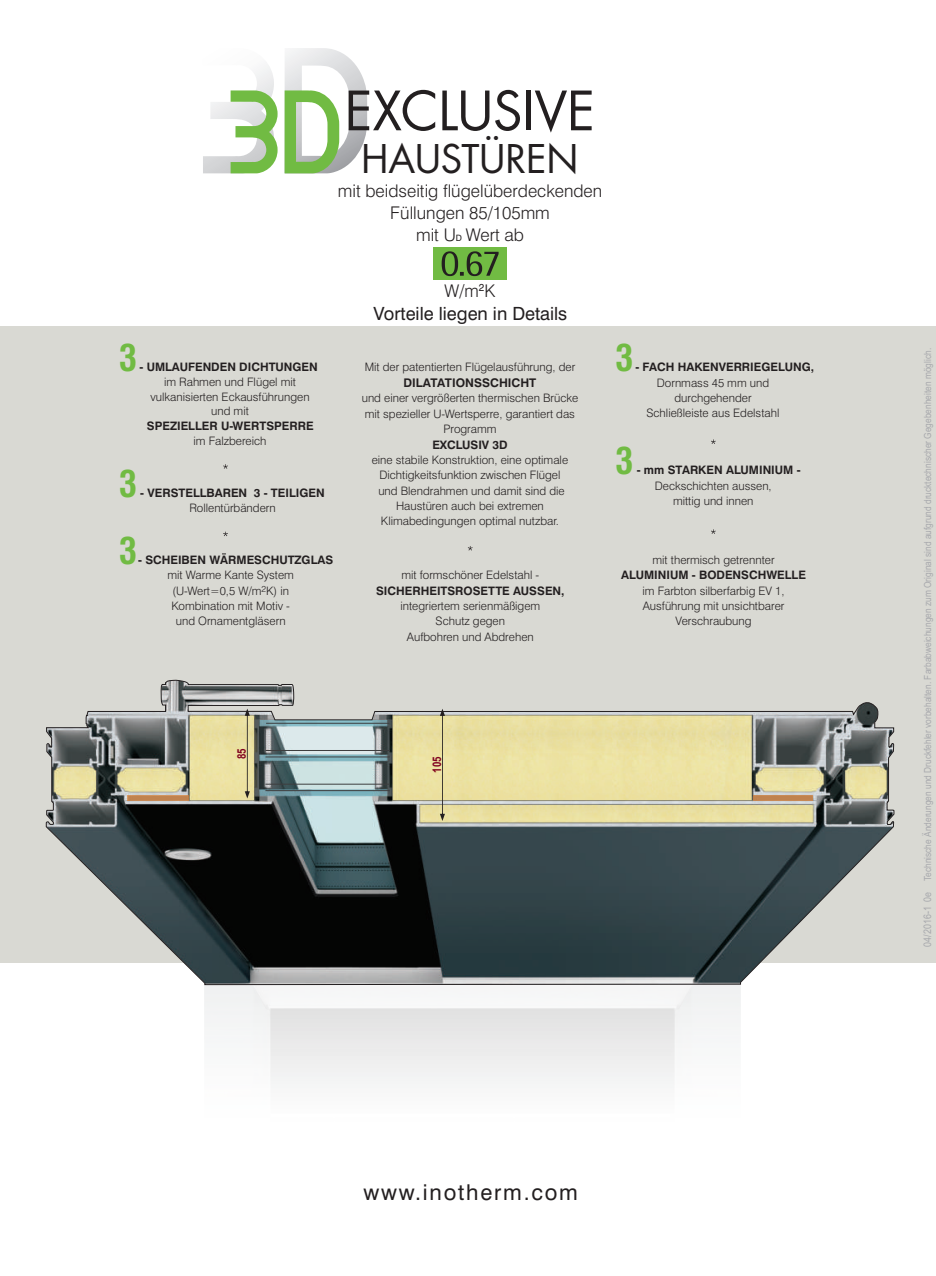
<style>
.page{position:relative;width:936px;height:1276px;background:#fff}
.page>*{position:absolute;margin:0;border:0;box-sizing:border-box;transform-origin:0 0}
.t1{font:52.65px "Futura LT Pro";letter-spacing:-.005em;color:#231f20}
.t2{font:38.4px "Futura LT Pro";letter-spacing:-.005em;color:#231f20}
.t3{font:700 condensed 36.3px "Swiss 721 BT";color:#71bb43}
.t4{font:21.9px "Swiss 721 BT";letter-spacing:.08em;color:#231f20}
.t5{font:18.15px "Swiss 721 BT";color:#231f20}
.t6{font:300 17.4px/21.9px "Swiss 721 BT";color:#231f20;text-align:center}
.t7{font:700 12px "Swiss 721 BT";color:#231f20}
.t8{font:700 11.85px "Arial Narrow";color:#81021f}
.t9{font:300 11.7px/15.3px "Swiss 721 BT";color:#231f20;text-align:center}
.t10{font:700 11.7px "Swiss 721 BT";color:#231f20}
.t11{font:9.75px "Arial Narrow";color:#a8a9ad;scale:1.04 1}
.t12{font:300 8.7px "Swiss 721 BT";color:#231f20}
.s1{font-weight:400;font-size:8.7px}
.s2{font-size:10.5px}
</style>
<div class="page">
<div style="left:0;top:326px;width:935px;height:636px;background:#d9d9d3"></div>
<svg style="left:223px;top:531px;width:5px;height:5px"></svg>
<svg style="left:711px;top:529px;width:4px;height:5px"></svg>
<svg style="left:711px;top:439px;width:4px;height:5px"></svg>
<svg style="left:223px;top:464px;width:5px;height:5px"></svg>
<svg style="left:46px;top:680px;width:848px;height:305px"></svg>
<svg style="left:440px;top:708px;width:5px;height:113px"></svg>
<svg style="left:245px;top:708px;width:5px;height:90px"></svg>
<svg style="left:468px;top:546px;width:4px;height:4px"></svg>
<hr style="left:266px;top:723px;width:123px;height:1px;background:#3e3e3f">
<hr style="left:265px;top:750px;width:125px;height:1px;background:#3e3e3f">
<hr style="left:265px;top:756px;width:125px;height:1px;background:#3e3e3f">
<hr style="left:265px;top:784px;width:125px;height:1px;background:#3e3e3f">
<hr style="left:265px;top:790px;width:125px;height:1px;background:#3e3e3f">
<svg style="left:203px;top:48px;width:164px;height:125px"></svg>
<div style="left:433px;top:247px;width:73px;height:33px;background:#71bb43"></div>
<svg style="left:441px;top:251px;width:57px;height:25px"></svg>
<h1 class="t1" style="left:344px;top:87px;width:252px">EXCLUSIVE</h1>
<h2 class="t2" style="left:361px;top:142px;width:219px">HAUSTÜREN</h2>
<h3 class="t6" style="left:338px;top:181px;width:266px">mit beidseitig flügelüberdeckenden<br>Füllungen 85/105mm<br>mit U<span class="s1">D</span> Wert ab</h3>
<h3 class="t3" style="left:119px;top:344px;width:20px">3</h3>
<p class="t10" style="left:139px;top:362px;width:180px">- UMLAUFENDEN DICHTUNGEN</p>
<p class="t9" style="left:150px;top:376px;width:161px;line-height:14.7px">im Rahmen und Flügel mit vulkanisierten Eckausführungen und mit</p>
<p class="t10" style="left:147px;top:421px;width:168px">SPEZIELLER U-WERTSPERRE</p>
<p class="t9" style="left:193px;top:434px;width:74px">im Falzbereich</p>
<h3 class="t3" style="left:119px;top:469px;width:20px">3</h3>
<p class="t10" style="left:140px;top:488px;width:186px">- VERSTELLBAREN 3 - TEILIGEN</p>
<p class="t9" style="left:189px;top:501px;width:88px">Rollentürbändern</p>
<h3 class="t3" style="left:119px;top:536px;width:20px">3</h3>
<p class="t10" style="left:138px;top:555px;width:196px">- SCHEIBEN WÄRMESCHUTZGLAS</p>
<p class="t9" style="left:167px;top:569px;width:128px">mit Warme Kante System</p>
<p class="t12" style="left:261px;top:585px;width:6px">2</p>
<p class="t9" style="left:171px;top:584px;width:120px">(U-Wert=0,5 W/m K) in<br>Kombination mit Motiv - und Ornamentgläsern</p>
<h3 class="t6" style="left:444px;top:282px;width:41px">W <sup>2</sup></h3>
<h3 class="t6" style="left:459px;top:282px;width:38px">/m K</h3>
<h3 class="t5" style="left:373px;top:306px;width:195px">Vorteile liegen in Details</h3>
<p class="t9" style="left:364px;top:361px;width:212px">Mit der patentierten Flügelausführung, der</p>
<p class="t7" style="left:403px;top:378px;width:134px">DILATATIONSSCHICHT</p>
<p class="t9" style="left:362px;top:392px;width:218px">und einer vergrößerten thermischen Brücke mit spezieller U-Wertsperre, garantiert das<br>Programm</p>
<p class="t10" style="left:432px;top:439px;width:77px">EXCLUSIV 3D</p>
<p class="t9" style="left:372px;top:453px;width:198px">eine stabile Konstruktion, eine optimale Dichtigkeitsfunktion zwischen Flügel und Blendrahmen und damit sind die Haustüren auch bei extremen Klimabedingungen optimal nutzbar.</p>
<p class="t9" style="left:401px;top:569px;width:139px">mit formschöner Edelstahl -</p>
<p class="t10" style="left:376px;top:586px;width:190px">SICHERHEITSROSETTE AUSSEN,</p>
<p class="t9" style="left:400px;top:599px;width:141px">integriertem serienmäßigem<br>Schutz gegen<br>Aufbohren und Abdrehen</p>
<h3 class="t3" style="left:615px;top:344px;width:20px">3</h3>
<p class="t10" style="left:635px;top:362px;width:180px">- FACH HAKENVERRIEGELUNG,</p>
<p class="t9" style="left:646px;top:376px;width:134px">Dornmass 45 mm und durchgehender<br>Schließleiste aus Edelstahl</p>
<h3 class="t3" style="left:615px;top:447px;width:20px">3</h3>
<p class="t10" style="left:636px;top:465px;width:165px">- mm STARKEN ALUMINIUM -</p>
<p class="t9" style="left:654px;top:479px;width:118px">Deckschichten aussen, mittig und innen</p>
<p class="t9" style="left:652px;top:553px;width:124px">mit thermisch getrennter</p>
<p class="t10" style="left:621px;top:570px;width:186px">ALUMINIUM - BODENSCHWELLE</p>
<p class="t9" style="left:642px;top:584px;width:143px">im Farbton silberfarbig EV 1,<br>Ausführung mit unsichtbarer<br>Verschraubung</p>
<p class="t8" style="left:237px;top:759px;width:12px;rotate:-90deg">85</p>
<p class="t8" style="left:432px;top:773px;width:18px;rotate:-90deg">105</p>
<h3 class="t4" style="left:363px;top:1183px;width:216px">www.inotherm.com</h3>
<p class="t11" style="left:923px;top:947px;width:577px;rotate:-90deg"><span class="s2">04/2016-1 0e</span> Technische Änderungen und Druckfehler vorbehalten. Farbabweichungen zum Original sind aufgrund drucktechnischer Gegebenheiten möglich.</p>
</div>
